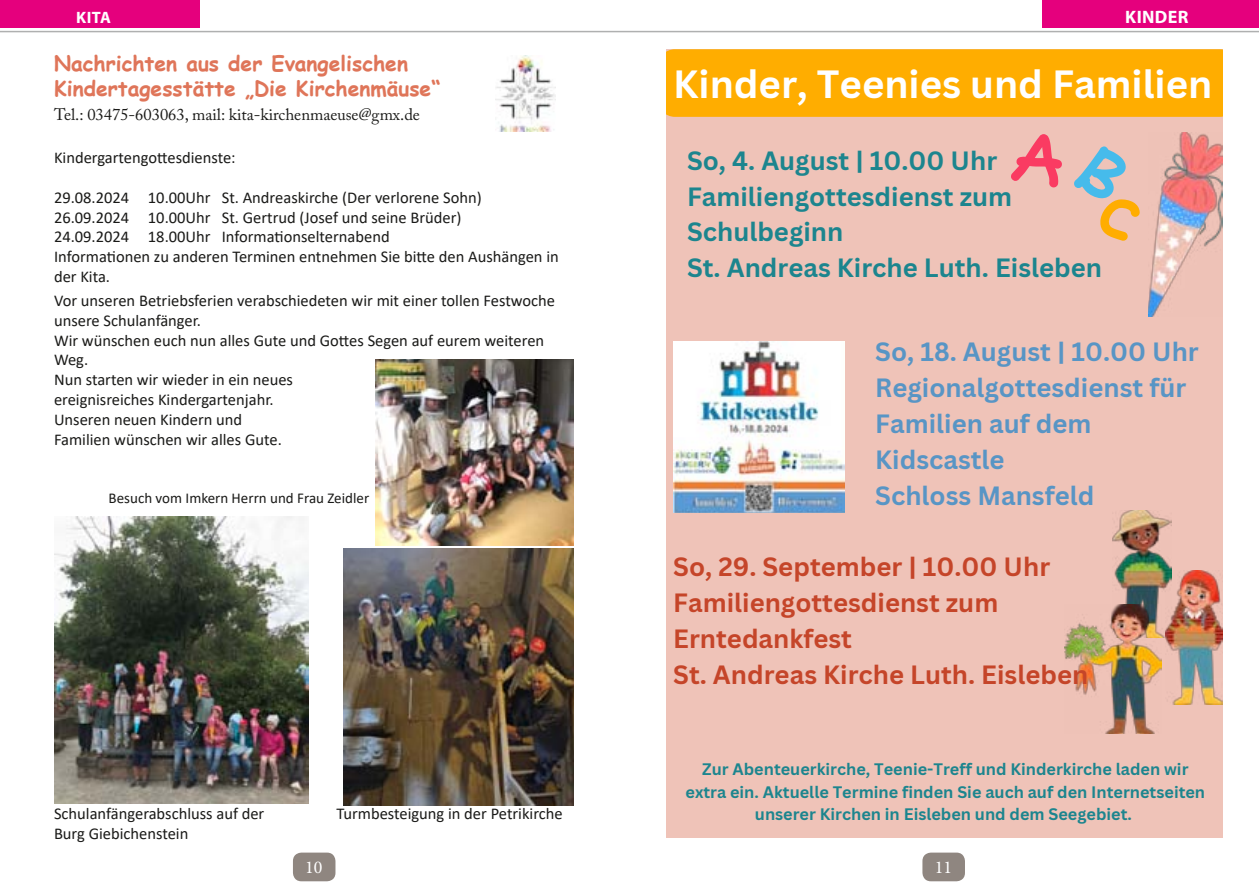
<style>
.page{position:relative;width:1259px;height:893px;background:#fff}
.page>*{position:absolute;margin:0;border:0;box-sizing:border-box;transform-origin:0 0}
.t1{font:700 38.25px "Canva Sans";color:#fff}
.t2{font:700 25.8px/35.8px "Canva Sans";color:#c54529}
.t3{font:700 25.8px/35.8px "Canva Sans";color:#1c858e}
.t4{font:700 25.8px/35.8px "Canva Sans";color:#5895c5}
.t5{font:700 21px/25.2px "Comic Sans MS";color:#df7559}
.t6{font:700 18px "Myriad Pro";letter-spacing:.02em;color:#fff}
.t7{font:18px "Minion Pro";color:#fff}
.t8{font:16.5px/19.8px "Calibri";color:#1a1a18}
.t9{font:16.5px "Adobe Caslon Pro";color:#1a1a18}
.t10{font:700 16.5px "Myriad Pro";color:#fff}
.t11{font:700 16.2px/22.5px "Canva Sans";color:#1c858e;text-align:center}
.t12{font:15px "Calibri";color:#1a1a18}
</style>
<div class="page">
<div style="left:293px;top:853px;width:42px;height:28px;background:#8f8680;border-radius:9px"></div>
<div style="left:922px;top:853px;width:43px;height:28px;background:#8f8680;border-radius:9px"></div>
<hr style="left:0;top:31px;width:1259px;height:1px;background:#afb0b0">
<div style="left:0;top:0;width:200px;height:28px;background:#e5007d"></div>
<img style="left:495px;top:55px;width:61px;height:77px">
<div style="left:666px;top:50px;width:556px;height:788px;background:#efc3b8"></div>
<img style="left:673px;top:341px;width:171px;height:171px">
<img style="left:1148px;top:132px;width:74px;height:184px">
<svg style="left:1011px;top:134px;width:51px;height:54px"></svg>
<svg style="left:1074px;top:146px;width:65px;height:95px"></svg>
<img style="left:1165px;top:571px;width:57px;height:133px">
<img style="left:1112px;top:510px;width:59px;height:127px">
<img style="left:1064px;top:604px;width:97px;height:130px">
<div style="left:666px;top:50px;width:556px;height:67px;background:#ffad00"></div>
<img style="left:375px;top:359px;width:198px;height:186px">
<img style="left:343px;top:548px;width:230px;height:257px">
<div style="left:1042px;top:0;width:217px;height:28px;background:#e5007d"></div>
<img style="left:55px;top:516px;width:253px;height:287px">
<p class="t10" style="left:76px;top:7px;width:36px">KI TA</p>
<p class="t5" style="left:54px;top:50px;width:388px">Nachrichten aus der Evangelischen<br>Kindertagesstätte „Die Kirchenmäuse“</p>
<p class="t9" style="left:54px;top:105px;width:367px">Tel.: 03475-603063, mail: kita-kirchenmaeuse@gmx.de</p>
<p class="t8" style="left:54px;top:147px;width:183px">Kindergartengottesdienste:</p>
<p class="t8" style="left:54px;top:187px;width:506px">29.08.2024 10.00Uhr St. Andreaskirche (Der verlorene Sohn)<br>26.09.2024 10.00Uhr St. Gertrud (Josef und seine Brüder)<br>24.09.2024 18.00Uhr Informationselternabend<br>Informationen zu anderen Terminen entnehmen Sie bitte den Aushängen in der Kita.</p>
<p class="t8" style="left:54px;top:290px;width:502px">Vor unseren Betriebsferien verabschiedeten wir mit einer tollen Festwoche unsere Schulanfänger.<br>Wir wünschen euch nun alles Gute und Gottes Segen auf eurem weiteren Weg.<br>Nun starten wir wieder in ein neues<br>ereignisreiches Kindergartenjahr.<br>Unseren neuen Kindern und<br>Familien wünschen wir alles Gute.</p>
<p class="t12" style="left:109px;top:488px;width:262px">Besuch vom Imkern Herrn und Frau Zeidler</p>
<p class="t8" style="left:54px;top:803px;width:212px">Schulanfängerabschluss auf der<br>Burg Giebichenstein</p>
<p class="t8" style="left:336px;top:803px;width:228px">Turmbesteigung in der Petrikirche</p>
<p class="t6" style="left:1125px;top:6px;width:65px">KINDER</p>
<h1 class="t1" style="left:673px;top:61px;width:540px">Kinder, Teenies und Familien</h1>
<h2 class="t3" style="left:687px;top:143px;width:416px">So, 4. August | 10.00 Uhr<br>Familiengottesdienst zum<br>Schulbeginn<br>St. Andreas Kirche Luth. Eisleben</h2>
<h2 class="t4" style="left:875px;top:334px;width:325px">So, 18. August | 10.00 Uhr<br>Regionalgottesdienst für<br>Familien auf dem<br>Kidscastle<br>Schloss Mansfeld</h2>
<h2 class="t2" style="left:673px;top:549px;width:416px">So, 29. September | 10.00 Uhr<br>Familiengottesdienst zum<br>Erntedankfest<br>St. Andreas Kirche Luth. Eisleben</h2>
<p class="t11" style="left:685px;top:758px;width:521px">Zur Abenteuerkirche, Teenie-Treff und Kinderkirche laden wir extra ein. Aktuelle Termine finden Sie auch auf den Internetseiten unserer Kirchen in Eisleben und dem Seegebiet.</p>
<p class="t7" style="left:305px;top:856px;width:19px">10</p>
<p class="t7" style="left:935px;top:856px;width:19px">11</p>
</div>
